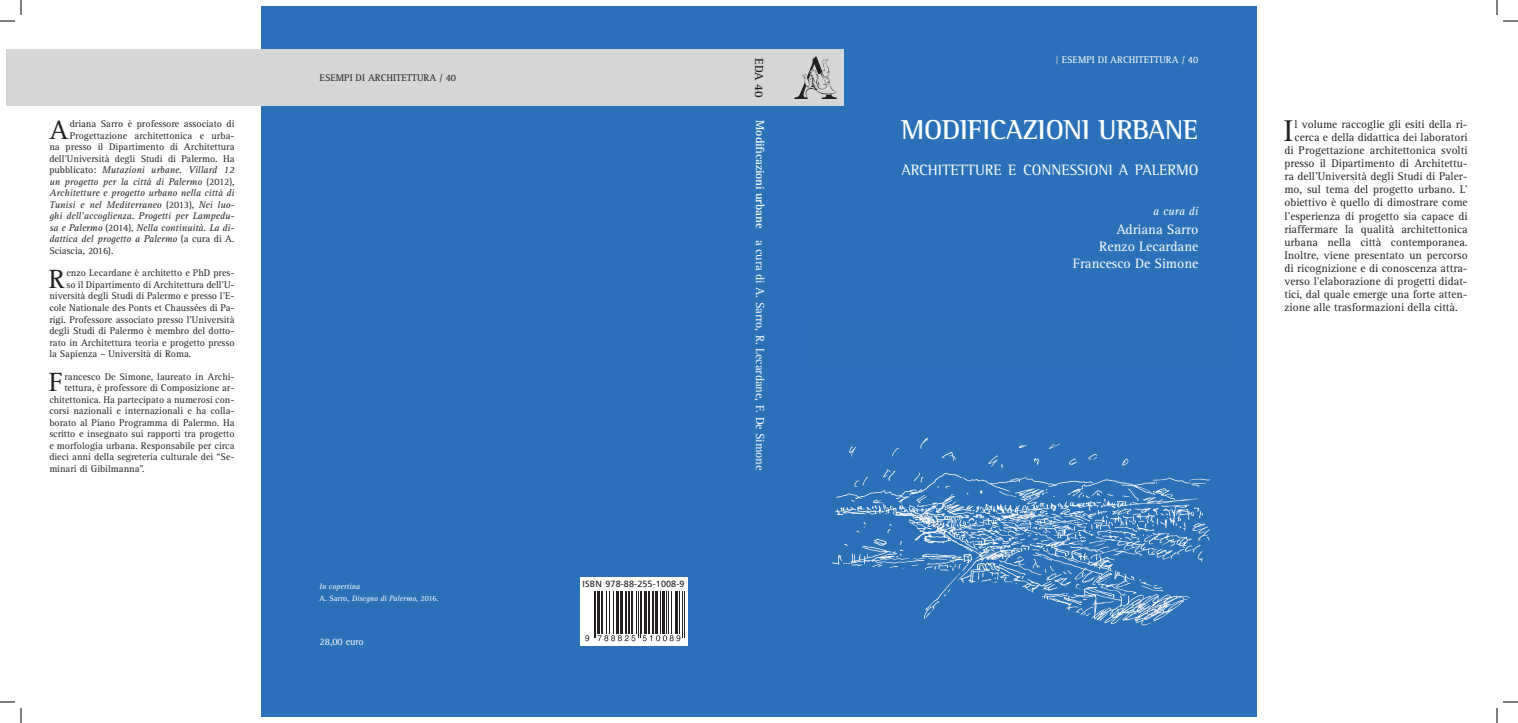
<style>
.page{position:relative;width:1518px;height:723px;background:#fff}
.page>*{position:absolute;margin:0;border:0;box-sizing:border-box;transform-origin:0 0}
.t1{font:31px "Rotis Serif";color:#231f20}
.t2{font:700 28px "Rotis Semi Serif";letter-spacing:-.01em;color:#fff}
.t3{font:27.3px "Rotis Serif";color:#231f20}
.t4{font:15.4px "Rotis Semi Serif";color:#fff}
.t5{font:14px "Rotis Serif";color:#fff}
.t6{font:12px "Rotis Serif";letter-spacing:-.005em;color:#fff}
.t7{font:italic 12px "Rotis Serif";color:#fff}
.t8{font:700 12px "Rotis Serif";color:#231f20}
.t9{font:11.5px "Rotis Serif";color:#231f20}
.t10{font:10px "Rotis Serif";color:#231f20}
.t11{font:italic 10px "Rotis Serif";color:#231f20}
.t12{font:10px "Rotis Serif";color:#fff}
.t13{font:10px "Rotis Semi Serif";color:#fff}
.t14{font:9px "Frutiger LT Std";letter-spacing:.015em;color:#231f20}
.t15{font:italic 8px "Rotis Serif";color:#fff}
.s1{font-style:normal}
.s2{font-weight:700}
.s3{color:#d5d6d8}
</style>
<div class="page">
<div style="left:262px;top:7px;width:994px;height:708px;background:#2b71b9"></div>
<div style="left:580px;top:577px;width:107px;height:68px;background:#fff"></div>
<hr style="left:594px;top:591px;width:1px;height:46px;background:#231f20">
<hr style="left:595px;top:591px;width:1px;height:46px;background:#231f20">
<hr style="left:597px;top:591px;width:3px;height:42px;background:#231f20">
<hr style="left:601px;top:591px;width:2px;height:42px;background:#231f20">
<hr style="left:606px;top:591px;width:1px;height:42px;background:#231f20">
<hr style="left:609px;top:591px;width:1px;height:42px;background:#231f20">
<hr style="left:613px;top:591px;width:1px;height:42px;background:#231f20">
<hr style="left:616px;top:591px;width:1px;height:42px;background:#231f20">
<hr style="left:618px;top:591px;width:1px;height:42px;background:#231f20">
<hr style="left:620px;top:591px;width:3px;height:42px;background:#231f20">
<hr style="left:625px;top:591px;width:2px;height:42px;background:#231f20">
<hr style="left:628px;top:591px;width:2px;height:42px;background:#231f20">
<hr style="left:631px;top:591px;width:2px;height:42px;background:#231f20">
<hr style="left:636px;top:591px;width:1px;height:42px;background:#231f20">
<svg style="left:586px;top:635px;width:3px;height:6px"></svg>
<svg style="left:598px;top:635px;width:37px;height:6px"></svg>
<hr style="left:638px;top:591px;width:1px;height:46px;background:#231f20">
<hr style="left:640px;top:591px;width:1px;height:46px;background:#231f20">
<hr style="left:641px;top:591px;width:1px;height:42px;background:#231f20">
<hr style="left:644px;top:591px;width:3px;height:42px;background:#231f20">
<hr style="left:648px;top:591px;width:2px;height:42px;background:#231f20">
<hr style="left:652px;top:591px;width:2px;height:42px;background:#231f20">
<hr style="left:655px;top:591px;width:3px;height:42px;background:#231f20">
<hr style="left:660px;top:591px;width:1px;height:42px;background:#231f20">
<hr style="left:662px;top:591px;width:2px;height:42px;background:#231f20">
<hr style="left:666px;top:591px;width:1px;height:42px;background:#231f20">
<hr style="left:668px;top:591px;width:1px;height:42px;background:#231f20">
<hr style="left:671px;top:591px;width:1px;height:42px;background:#231f20">
<hr style="left:675px;top:591px;width:3px;height:42px;background:#231f20">
<hr style="left:679px;top:591px;width:1px;height:42px;background:#231f20">
<svg style="left:643px;top:635px;width:37px;height:6px"></svg>
<hr style="left:682px;top:591px;width:1px;height:46px;background:#231f20">
<hr style="left:684px;top:591px;width:1px;height:46px;background:#231f20">
<div style="left:7px;top:49px;width:837px;height:57px;background:#d5d6d8"></div>
<svg style="left:794px;top:56px;width:43px;height:43px"></svg>
<svg style="left:0;top:0;width:22px;height:22px"></svg>
<svg style="left:0;top:701px;width:22px;height:21px"></svg>
<svg style="left:1496px;top:0;width:22px;height:22px"></svg>
<svg style="left:1496px;top:701px;width:22px;height:21px"></svg>
<p class="t3" style="left:50px;top:114px;width:20px">A</p>
<p class="t10" style="left:70px;top:118px;width:166px">driana Sarro è professore associato di</p>
<p class="t10" style="left:70px;top:129px;width:166px">Progettazione architettonica e urba-</p>
<p class="t10" style="left:49px;top:141px;width:187px">na presso il Dipartimento di Architettura</p>
<p class="t10" style="left:49px;top:152px;width:187px">dell’Università degli Studi di Palermo. Ha</p>
<p class="t11" style="left:49px;top:164px;width:187px"><span class="s1">pubblicato:</span> Mutazioni urbane. Villard 12</p>
<p class="t11" style="left:49px;top:175px;width:187px">un progetto per la città di Palermo <span class="s1">(2012),</span></p>
<p class="t11" style="left:49px;top:187px;width:187px">Architetture e progetto urbano nella città di</p>
<p class="t11" style="left:49px;top:198px;width:187px">Tunisi e nel Mediterraneo <span class="s1">(2013),</span> Nei luo-</p>
<p class="t11" style="left:49px;top:210px;width:187px">ghi dell’accoglienza. Progetti per Lampedu-</p>
<p class="t11" style="left:49px;top:221px;width:187px">sa e Palermo <span class="s1">(2014),</span> Nella continuità. La di-</p>
<p class="t11" style="left:49px;top:233px;width:187px">dattica del progetto a Palermo <span class="s1">(a cura di A.</span></p>
<p class="t10" style="left:49px;top:244px;width:66px">Sciascia, 2016).</p>
<p class="t3" style="left:49px;top:263px;width:18px">R</p>
<p class="t10" style="left:67px;top:267px;width:170px">enzo Lecardane è architetto e PhD pres-</p>
<p class="t10" style="left:67px;top:279px;width:170px">so il Dipartimento di Architettura dell’U-</p>
<p class="t10" style="left:49px;top:290px;width:187px">niversità degli Studi di Palermo e presso l’E-</p>
<p class="t10" style="left:49px;top:302px;width:187px">cole Nationale des Ponts et Chaussées di Pa-</p>
<p class="t10" style="left:49px;top:313px;width:187px">rigi. Professore associato presso l’Università</p>
<p class="t10" style="left:49px;top:325px;width:187px">degli Studi di Palermo è membro del dotto-</p>
<p class="t10" style="left:49px;top:336px;width:187px">rato in Architettura teoria e progetto presso</p>
<p class="t10" style="left:49px;top:348px;width:144px">la Sapienza – Università di Roma.</p>
<p class="t3" style="left:49px;top:366px;width:16px">F</p>
<p class="t10" style="left:64px;top:371px;width:172px">rancesco De Simone, laureato in Archi-</p>
<p class="t10" style="left:64px;top:382px;width:172px">tettura, è professore di Composizione ar-</p>
<p class="t10" style="left:49px;top:394px;width:187px">chitettonica. Ha partecipato a numerosi con-</p>
<p class="t10" style="left:49px;top:405px;width:187px">corsi nazionali e internazionali e ha colla-</p>
<p class="t10" style="left:49px;top:417px;width:187px">borato al Piano Programma di Palermo. Ha</p>
<p class="t10" style="left:49px;top:428px;width:187px">scritto e insegnato sui rapporti tra progetto</p>
<p class="t10" style="left:49px;top:440px;width:187px">e morfologia urbana. Responsabile per circa</p>
<p class="t10" style="left:49px;top:451px;width:187px">dieci anni della segreteria culturale dei “Se-</p>
<p class="t10" style="left:49px;top:463px;width:97px">minari di Gibilmanna”.</p>
<p class="t10" style="left:320px;top:72px;width:138px">ESEMPI DI ARCHITETTURA / 40</p>
<p class="t15" style="left:320px;top:581px;width:42px">In copertina</p>
<p class="t15" style="left:320px;top:594px;width:121px"><span class="s1">A. Sarro,</span> Disegno di Palermo<span class="s1">, 2016.</span></p>
<p class="t13" style="left:320px;top:635px;width:46px">28,00 euro</p>
<p class="t14" style="left:583px;top:578px;width:104px">ISBN 978-88-255-1008-9</p>
<p class="t8" style="left:766px;top:58px;width:41px;rotate:90deg">EDA 40</p>
<p class="t6" style="left:767px;top:120px;width:351px;rotate:90deg"><span class="s2">Modificazioni urbane</span> a cura di A. Sarro, R. Lecardane, F. De Simone</p>
<p class="t12" style="left:1056px;top:54px;width:144px"><span class="s3">|</span> ESEMPI DI ARCHITETTURA / 40</p>
<p class="t2" style="left:901px;top:113px;width:299px">MODIFICAZIONI URBANE</p>
<p class="t4" style="left:902px;top:160px;width:298px">ARCHITETTURE E CONNESSIONI A PALERMO</p>
<p class="t7" style="left:1153px;top:204px;width:47px">a cura di</p>
<p class="t5" style="left:1116px;top:221px;width:84px">Adriana Sarro</p>
<p class="t5" style="left:1099px;top:238px;width:101px">Renzo Lecardane</p>
<p class="t5" style="left:1073px;top:255px;width:127px">Francesco De Simone</p>
<p class="t1" style="left:1284px;top:113px;width:11px">I</p>
<p class="t9" style="left:1295px;top:118px;width:175px">l volume raccoglie gli esiti della ri-</p>
<p class="t9" style="left:1295px;top:131px;width:175px">cerca e della didattica dei laboratori</p>
<p class="t9" style="left:1284px;top:144px;width:185px">di Progettazione architettonica svolti</p>
<p class="t9" style="left:1284px;top:157px;width:185px">presso il Dipartimento di Architettu-</p>
<p class="t9" style="left:1284px;top:170px;width:185px">ra dell’Università degli Studi di Paler-</p>
<p class="t9" style="left:1284px;top:183px;width:185px">mo, sul tema del progetto urbano. L’</p>
<p class="t9" style="left:1284px;top:196px;width:185px">obiettivo è quello di dimostrare come</p>
<p class="t9" style="left:1284px;top:209px;width:185px">l’esperienza di progetto sia capace di</p>
<p class="t9" style="left:1284px;top:222px;width:185px">riaffermare la qualità architettonica</p>
<p class="t9" style="left:1284px;top:235px;width:185px">urbana nella città contemporanea.</p>
<p class="t9" style="left:1284px;top:248px;width:185px">Inoltre, viene presentato un percorso</p>
<p class="t9" style="left:1284px;top:261px;width:185px">di ricognizione e di conoscenza attra-</p>
<p class="t9" style="left:1284px;top:274px;width:185px">verso l’elaborazione di progetti didat-</p>
<p class="t9" style="left:1284px;top:287px;width:185px">tici, dal quale emerge una forte atten-</p>
<p class="t9" style="left:1284px;top:300px;width:175px">zione alle trasformazioni della città.</p>
</div>
